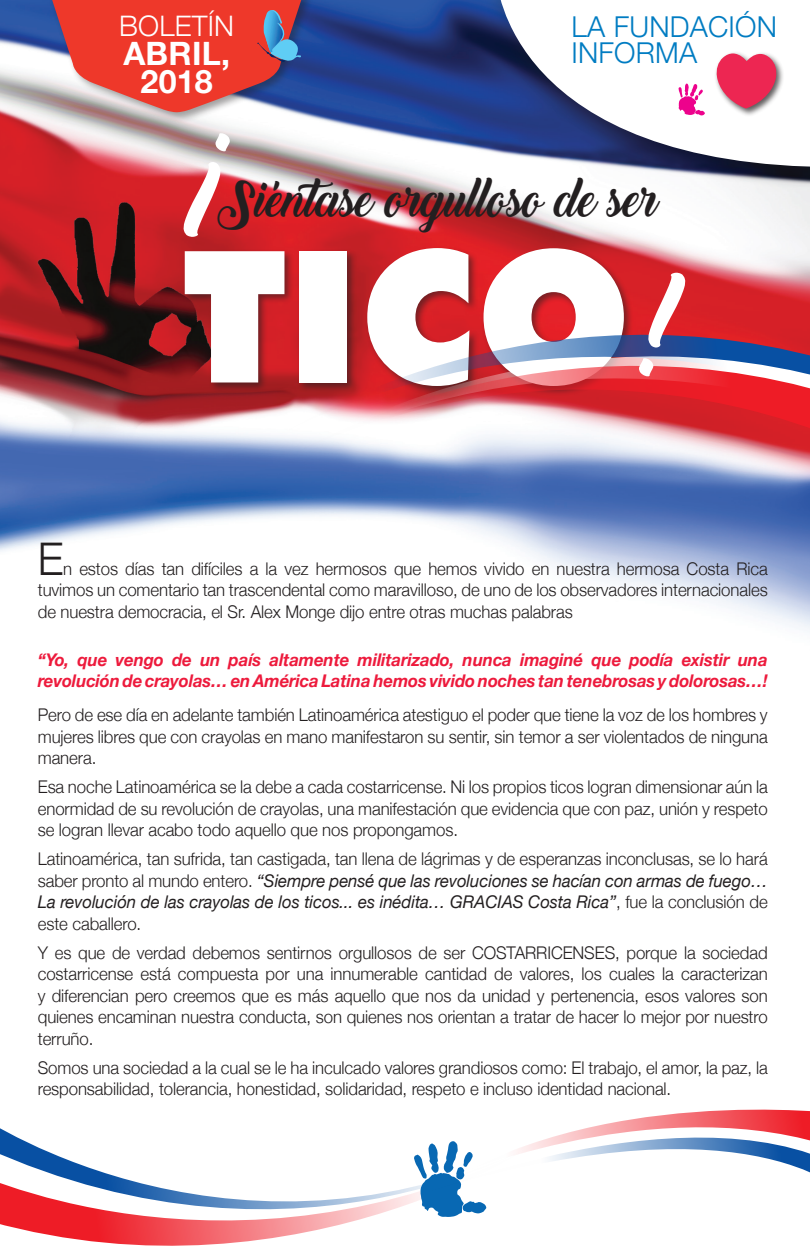
<style>
.page{position:relative;width:810px;height:1260px;background:#fff}
.page>*{position:absolute;margin:0;border:0;box-sizing:border-box;transform-origin:0 0}
.t1{font:900 183.62px "Futura BT";color:#fff}
.t2{font:48.62px "Backto Black Demo";letter-spacing:-.005em;color:#231f20;scale:.96 1}
.t3{font:300 45px "Helvetica Neue";color:#231f20;scale:.96 1}
.t4{font:700 32.12px/28.5px "Helvetica Neue";letter-spacing:.01em;color:#fff;text-align:center}
.t5{font:300 28.75px/26.8px "Helvetica Neue";letter-spacing:.01em;color:#007cc2}
.t6{font:300 28.25px "Helvetica Neue";letter-spacing:.01em;color:#fff}
.t7{font:300 17.5px/21.5px "Helvetica Neue";letter-spacing:-.005em;color:#231f20;text-align:justify;scale:.96 1}
.t8{font:italic 700 17.5px/21.5px "Helvetica Neue";letter-spacing:-.005em;color:#ed1a3c;scale:.96 1}
.s1{font-weight:400;font-style:italic}
</style>
<div class="page">
<svg style="left:0;top:1128px;width:29px;height:15px"></svg>
<svg style="left:0;top:1143px;width:410px;height:103px"></svg>
<img style="left:0;top:0;width:810px;height:630px">
<div style="left:482px;top:0;width:328px;height:191px;background:#231f20;opacity:.24"></div>
<svg style="left:497px;top:0;width:313px;height:167px"></svg>
<svg style="left:678px;top:83px;width:27px;height:32px"></svg>
<div style="left:714px;top:51px;width:71px;height:66px;background:#231f20;opacity:.72"></div>
<svg style="left:716px;top:53px;width:61px;height:56px;background:#e65777"></svg>
<div style="left:48px;top:0;width:265px;height:123px;background:#231f20;opacity:.42"></div>
<svg style="left:50px;top:0;width:253px;height:112px;background:#cf5454"></svg>
<svg style="left:183px;top:133px;width:47px;height:104px"></svg>
<div style="left:182px;top:246px;width:452px;height:151px;background:#231f20;opacity:.56"></div>
<svg style="left:410px;top:1109px;width:400px;height:108px"></svg>
<svg style="left:275px;top:334px;width:535px;height:103px;background:#803147"></svg>
<svg style="left:286px;top:355px;width:524px;height:104px"></svg>
<svg style="left:287px;top:354px;width:523px;height:103px"></svg>
<svg style="left:639px;top:273px;width:47px;height:103px"></svg>
<h3 class="t6" style="left:119px;top:3px;width:116px">BOLETÍN</h3>
<h3 class="t4" style="left:123px;top:40px;width:108px">ABRIL,<br>2018</h3>
<h3 class="t5" style="left:572px;top:11px;width:207px">LA FUNDACIÓN<br>INFORMA</h3>
<h2 class="t2" style="left:218px;top:172px;width:461px">Siéntase orgulloso de ser</h2>
<h1 class="t1" style="left:182px;top:206px;width:451px">TICO</h1>
<h3 class="t3" style="left:38px;top:522px;width:28px">E</h3>
<p class="t7" style="left:38px;top:557px;width:762px;text-indent:25px">n estos días tan difíciles a la vez hermosos que hemos vivido en nuestra hermosa Costa Rica tuvimos un comentario tan trascendental como maravilloso, de uno de los observadores internacionales de nuestra democracia, el Sr. Alex Monge dijo entre otras muchas palabras</p>
<p class="t8" style="left:38px;top:649px;width:762px">“Yo, que vengo de un país altamente militarizado, nunca imaginé que podía existir una revolución de crayolas… en América Latina hemos vivido noches tan tenebrosas y dolorosas…!</p>
<p class="t7" style="left:38px;top:703px;width:762px">Pero de ese día en adelante también Latinoamérica atestiguo el poder que tiene la voz de los hombres y mujeres libres que con crayolas en mano manifestaron su sentir, sin temor a ser violentados de ninguna manera.</p>
<p class="t7" style="left:38px;top:775px;width:762px">Esa noche Latinoamérica se la debe a cada costarricense. Ni los propios ticos logran dimensionar aún la enormidad de su revolución de crayolas, una manifestación que evidencia que con paz, unión y respeto se logran llevar acabo todo aquello que nos propongamos.</p>
<p class="t7" style="left:38px;top:847px;width:762px">Latinoamérica, tan sufrida, tan castigada, tan llena de lágrimas y de esperanzas inconclusas, se lo hará saber pronto al mundo entero. <span class="s1">“Siempre pensé que las revoluciones se hacían con armas de fuego… La revolución de las crayolas de los ticos... es inédita… GRACIAS Costa Rica”</span>, fue la conclusión de este caballero.</p>
<p class="t7" style="left:38px;top:941px;width:762px">Y es que de verdad debemos sentirnos orgullosos de ser COSTARRICENSES, porque la sociedad costarricense está compuesta por una innumerable cantidad de valores, los cuales la caracterizan y diferencian pero creemos que es más aquello que nos da unidad y pertenencia, esos valores son quienes encaminan nuestra conducta, son quienes nos orientan a tratar de hacer lo mejor por nuestro terruño.</p>
<p class="t7" style="left:38px;top:1056px;width:762px">Somos una sociedad a la cual se le ha inculcado valores grandiosos como: El trabajo, el amor, la paz, la responsabilidad, tolerancia, honestidad, solidaridad, respeto e incluso identidad nacional.</p>
</div>
